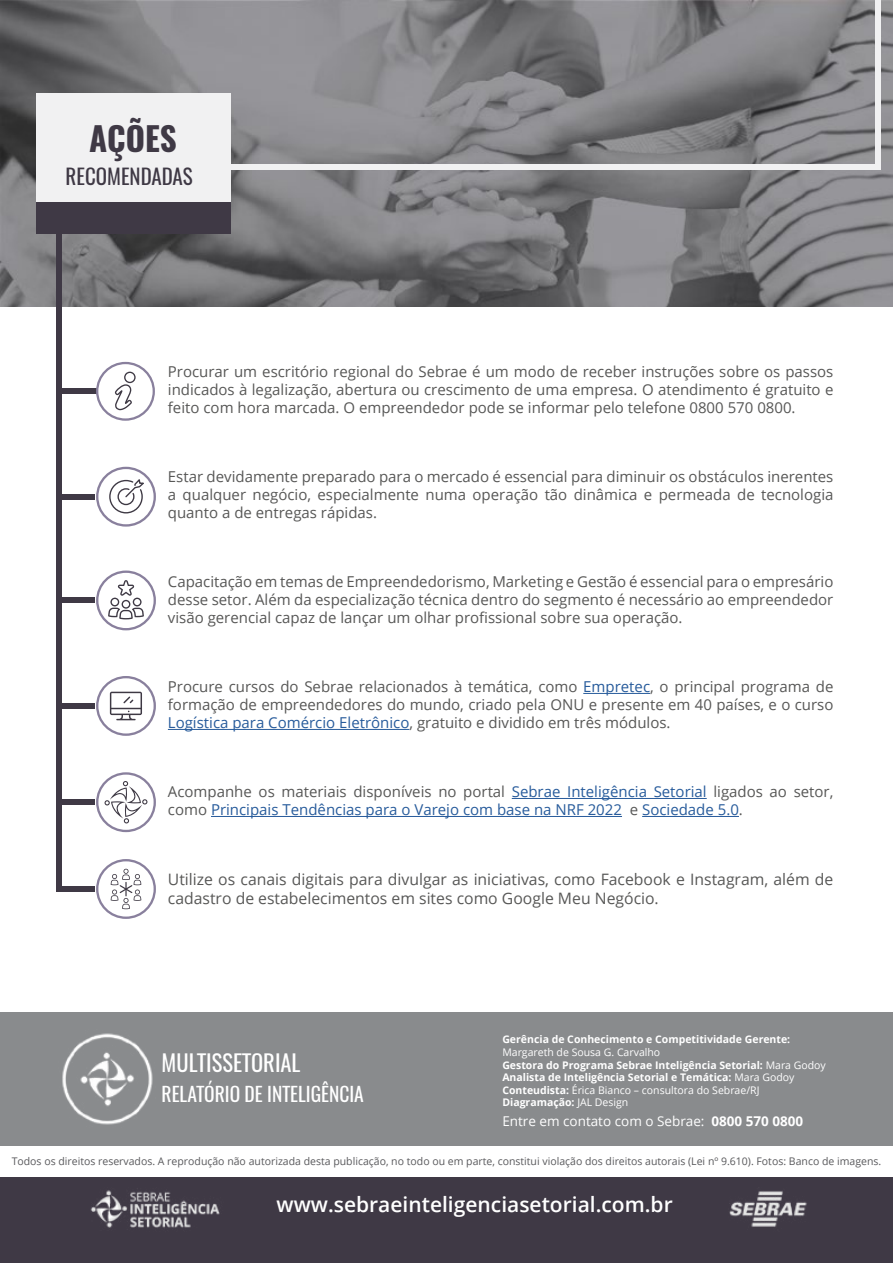
<style>
.page{position:relative;width:893px;height:1263px;background:#fff}
.page>*{position:absolute;margin:0;border:0;box-sizing:border-box;transform-origin:0 0}
.t1{font:700 33px "Oswald";color:#3f3945}
.t2{font:22.5px "Oswald";color:#fff}
.t3{font:600 21px "Open Sans";color:#fff}
.t4{font:21px "Oswald";color:#3f3945}
.t5{font:19.5px "Oswald";color:#fff}
.t6{font:15.75px/18.9px "Open Sans";color:#575756}
.t7{font:15px/18px "Open Sans";color:#575756;text-align:justify}
.t8{font:15px/18px "Open Sans";color:#275b9b}
.t9{font:13.5px "Open Sans";color:#fff}
.t10{font:700 10.5px/12.6px "Open Sans";color:#fff}
.t11{font:10.5px "Open Sans";color:#59595c}
.s1{color:#275b9b}
.s2{color:#575756}
.s3{font-weight:400}
.s4{font-weight:700}
</style>
<div class="page">
<img style="left:0;top:0;width:893px;height:306px">
<div style="left:36px;top:93px;width:194px;height:114px;background:#f1f1f2"></div>
<div style="left:0;top:1178px;width:893px;height:85px;background:#3f3945"></div>
<div style="left:54px;top:164px;width:826px;height:5px;background:#f1f1f2"></div>
<div style="left:875px;top:0;width:5px;height:169px;background:#f1f1f2"></div>
<div style="left:36px;top:202px;width:194px;height:32px;background:#3f3945"></div>
<div style="left:0;top:1012px;width:893px;height:134px;background:#898b8d"></div>
<img style="left:90px;top:1190px;width:130px;height:38px">
<img style="left:729px;top:1191px;width:78px;height:36px">
<img style="left:62px;top:1033px;width:91px;height:92px">
<hr style="left:583px;top:693px;width:67px;height:1px;background:#275b9b">
<hr style="left:168px;top:729px;width:241px;height:1px;background:#275b9b">
<hr style="left:512px;top:798px;width:195px;height:1px;background:#275b9b">
<hr style="left:211px;top:816px;width:411px;height:1px;background:#275b9b">
<hr style="left:642px;top:816px;width:97px;height:1px;background:#275b9b">
<div style="left:56px;top:234px;width:6px;height:657px;background:#3f3945"></div>
<div style="left:56px;top:886px;width:41px;height:5px;background:#3f3945"></div>
<div style="left:56px;top:800px;width:41px;height:5px;background:#3f3945"></div>
<div style="left:56px;top:703px;width:41px;height:5px;background:#3f3945"></div>
<div style="left:56px;top:494px;width:41px;height:5px;background:#3f3945"></div>
<div style="left:56px;top:598px;width:41px;height:5px;background:#3f3945"></div>
<div style="left:56px;top:389px;width:41px;height:5px;background:#3f3945"></div>
<div style="left:96px;top:362px;width:59px;height:59px;border:2px solid #89809d;border-radius:50%"></div>
<svg style="left:115px;top:372px;width:21px;height:38px"></svg>
<svg style="left:95px;top:466px;width:61px;height:60px"></svg>
<div style="left:96px;top:467px;width:60px;height:60px;border:2px solid #89809d;border-radius:50%"></div>
<svg style="left:108px;top:477px;width:39px;height:37px"></svg>
<svg style="left:95px;top:573px;width:61px;height:58px"></svg>
<div style="left:96px;top:570px;width:60px;height:60px;border:2px solid #89809d;border-radius:50%"></div>
<svg style="left:108px;top:580px;width:36px;height:39px"></svg>
<svg style="left:95px;top:772px;width:61px;height:61px"></svg>
<div style="left:96px;top:772px;width:60px;height:60px;border:2px solid #89809d;border-radius:50%"></div>
<svg style="left:105px;top:781px;width:42px;height:42px"></svg>
<svg style="left:95px;top:676px;width:61px;height:60px"></svg>
<div style="left:96px;top:676px;width:60px;height:60px;border:2px solid #89809d;border-radius:50%"></div>
<svg style="left:110px;top:692px;width:32px;height:28px"></svg>
<svg style="left:95px;top:859px;width:61px;height:60px"></svg>
<div style="left:96px;top:859px;width:60px;height:60px;border:2px solid #89809d;border-radius:50%"></div>
<svg style="left:111px;top:869px;width:30px;height:40px"></svg>
<h1 class="t1" style="left:89px;top:115px;width:89px">AÇÕES</h1>
<h3 class="t4" style="left:66px;top:162px;width:129px">RECOMENDADAS</h3>
<p class="t7" style="left:168px;top:362px;width:667px">Procurar um escritório regional do Sebrae é um modo de receber instruções sobre os passos indicados à legalização, abertura ou crescimento de uma empresa. O atendimento é gratuito e feito com hora marcada. O empreendedor pode se informar pelo telefone 0800 570 0800.</p>
<p class="t7" style="left:168px;top:467px;width:667px">Estar devidamente preparado para o mercado é essencial para diminuir os obstáculos inerentes a qualquer negócio, especialmente numa operação tão dinâmica e permeada de tecnologia quanto a de entregas rápidas.</p>
<p class="t7" style="left:168px;top:572px;width:667px">Capacitação em temas de Empreendedorismo, Marketing e Gestão é essencial para o empresário desse setor. Além da especialização técnica dentro do segmento é necessário ao empreendedor visão gerencial capaz de lançar um olhar profissional sobre sua operação.</p>
<p class="t7" style="left:168px;top:677px;width:667px">Procure cursos do Sebrae relacionados à temática, como <span class="s1">Empretec</span>, o principal programa de formação de empreendedores do mundo, criado pela ONU e presente em 40 países, e o curso <span class="s1">Logística para Comércio Eletrônico</span>, gratuito e dividido em três módulos.</p>
<p class="t8" style="left:168px;top:782px;width:667px"><span class="s2">Acompanhe os materiais disponíveis no portal</span> Sebrae Inteligência Setorial <span class="s2">ligados ao setor, como</span> Principais Tendências para o Varejo com base na NRF 2022 <span class="s2">e</span> Sociedade 5.0<span class="s2">.</span></p>
<p class="t6" style="left:168px;top:870px;width:667px">Utilize os canais digitais para divulgar as iniciativas, como Facebook e Instagram, além de cadastro de estabelecimentos em sites como Google Meu Negócio.</p>
<h2 class="t2" style="left:162px;top:1047px;width:140px">MULTISSETORIAL</h2>
<h3 class="t5" style="left:162px;top:1080px;width:204px">RELATÓRIO DE INTELIGÊNCIA</h3>
<p class="t10" style="left:502px;top:1033px;width:289px">Gerência de Conhecimento e Competitividade Gerente:</p>
<p class="t10" style="left:502px;top:1046px;width:325px"><span class="s3">Margareth de Sousa G. Carvalho<br></span>Gestora do Programa Sebrae Inteligência Setorial: <span class="s3">Mara Godoy </span>Analista de Inteligência Setorial e Temática: <span class="s3">Mara Godoy </span>Conteudista: <span class="s3">Érica Bianco – consultora do Sebrae/RJ </span>Diagramação: <span class="s3">JAL Design</span></p>
<p class="t9" style="left:502px;top:1111px;width:302px">Entre em contato com o Sebrae: <span class="s4">0800 570 0800</span></p>
<p class="t11" style="left:12px;top:1154px;width:871px">Todos os direitos reservados. A reprodução não autorizada desta publicação, no todo ou em parte, constitui violação dos direitos autorais (Lei nº 9.610). Fotos: Banco de imagens.</p>
<h3 class="t3" style="left:277px;top:1190px;width:398px">www.sebraeinteligenciasetorial.com.br</h3>
</div>
